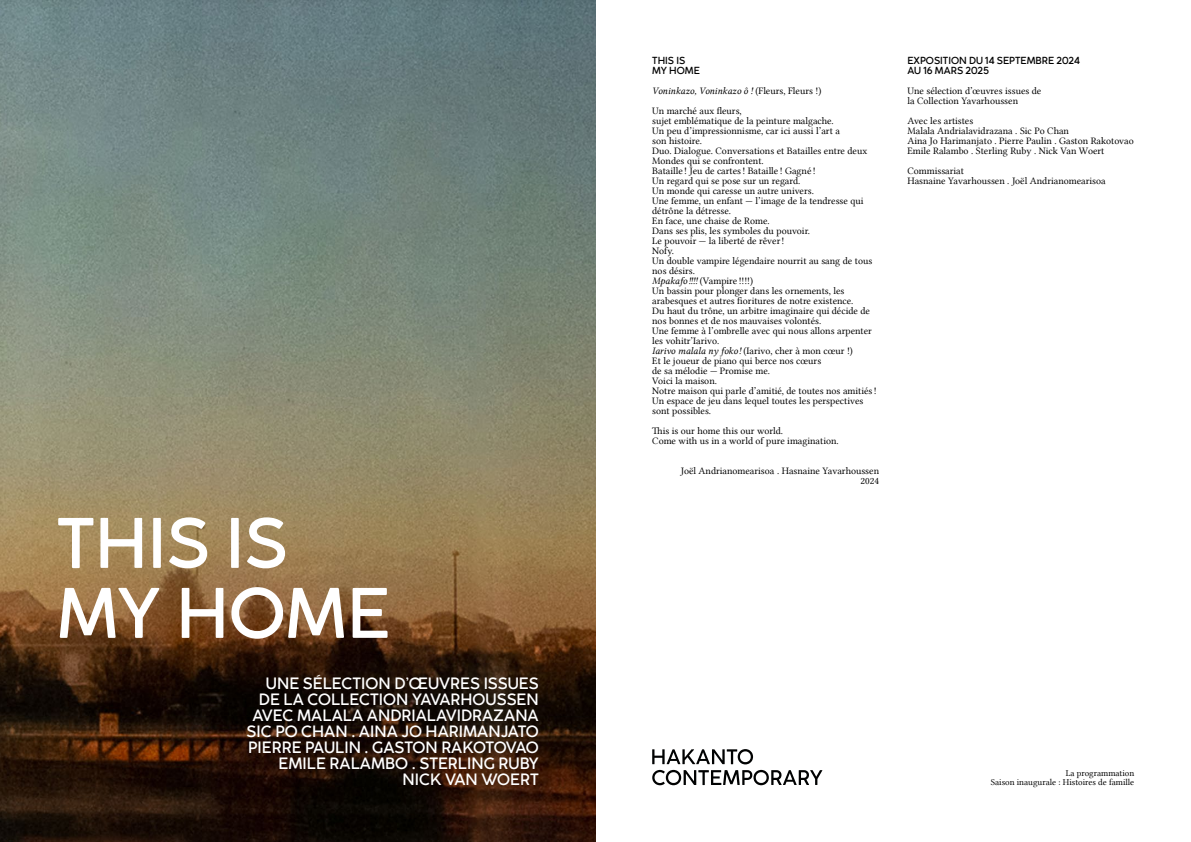
<style>
.page{position:relative;width:1191px;height:842px;background:#fff}
.page>*{position:absolute;margin:0;border:0;box-sizing:border-box;transform-origin:0 0}
.t1{font:500 70px/70px "Cocogoose Classic";color:#fff}
.t2{font:500 16px/16px "Cocogoose Classic";color:#fff;text-align:right}
.t3{font:10px/10px "Lin Libertine";color:#000}
.t4{font:500 10px/10px "Cocogoose Classic";color:#000}
.t5{font:10px "Lin Libertine I";color:#000}
.t6{font:9px/9px "Lin Libertine";color:#000;text-align:right}
.s1{font-family:"Lin Libertine"}
.s2{font-family:"Lin Libertine I"}
</style>
<div class="page">
<svg style="left:652px;top:749px;width:101px;height:15px"></svg>
<svg style="left:652px;top:770px;width:170px;height:15px"></svg>
<img style="left:0;top:0;width:595px;height:842px">
<h1 class="t1" style="left:57px;top:505px;width:335px">THIS IS<br>MY HOME</h1>
<h2 class="t2" style="left:247px;top:675px;width:294px">UNE SÉLECTION D’ŒUVRES ISSUES<br>DE LA COLLECTION YAVARHOUSSEN<br>AVEC MALALA ANDRIALAVIDRAZANA<br>SIC PO CHAN . AINA JO HARIMANJATO<br>PIERRE PAULIN . GASTON RAKOTOVAO<br>EMILE RALAMBO . STERLING RUBY<br>NICK VAN WOERT</h2>
<p class="t4" style="left:652px;top:55px;width:49px">THIS IS<br>MY HOME</p>
<p class="t5" style="left:652px;top:85px;width:171px">Voninkazo, Voninkazo ô ! <span class="s1">(Fleurs, Fleurs !)</span></p>
<p class="t3" style="left:652px;top:106px;width:226px">Un marché aux fleurs,<br>sujet emblématique de la peinture malgache.<br>Un peu d’impressionnisme, car ici aussi l’art a<br>son histoire.<br>Duo. Dialogue. Conversations et Batailles entre deux Mondes qui se confrontent.<br>Bataille ! Jeu de cartes ! Bataille ! Gagné !<br>Un regard qui se pose sur un regard.<br>Un monde qui caresse un autre univers.<br>Une femme, un enfant — l’image de la tendresse qui détrône la détresse.<br>En face, une chaise de Rome.<br>Dans ses plis, les symboles du pouvoir.<br>Le pouvoir — la liberté de rêver !<br>Nofy.<br>Un double vampire légendaire nourrit au sang de tous nos désirs.<br><span class="s2">Mpakafo !!!!</span> (Vampire !!!!)<br>Un bassin pour plonger dans les ornements, les arabesques et autres fioritures de notre existence.<br>Du haut du trône, un arbitre imaginaire qui décide de nos bonnes et de nos mauvaises volontés.<br>Une femme à l’ombrelle avec qui nous allons arpenter les vohitr’Iarivo.<br><span class="s2">Iarivo malala ny foko !</span> (Iarivo, cher à mon cœur !)<br>Et le joueur de piano qui berce nos cœurs<br>de sa mélodie — Promise me.<br>Voici la maison.<br>Notre maison qui parle d’amitié, de toutes nos amitiés !<br>Un espace de jeu dans lequel toutes les perspectives sont possibles.</p>
<p class="t3" style="left:652px;top:426px;width:188px">This is our home this our world.<br>Come with us in a world of pure imagination.</p>
<p class="t3" style="left:681px;top:465px;width:200px;text-align:right">Joël Andrianomearisoa . Hasnaine Yavarhoussen<br>2024</p>
<p class="t4" style="left:907px;top:55px;width:174px">EXPOSITION DU 14 SEPTEMBRE 2024<br>AU 16 MARS 2025</p>
<p class="t3" style="left:907px;top:86px;width:135px">Une sélection d’œuvres issues de la Collection Yavarhoussen</p>
<p class="t3" style="left:907px;top:116px;width:228px">Avec les artistes<br>Malala Andrialavidrazana . Sic Po Chan<br>Aina Jo Harimanjato . Pierre Paulin . Gaston Rakotovao Emile Ralambo . Sterling Ruby . Nick Van Woert</p>
<p class="t3" style="left:907px;top:166px;width:200px">Commissariat<br>Hasnaine Yavarhoussen . Joël Andrianomearisoa</p>
<p class="t6" style="left:990px;top:769px;width:145px">La programmation<br>Saison inaugurale : Histoires de famille</p>
</div>
